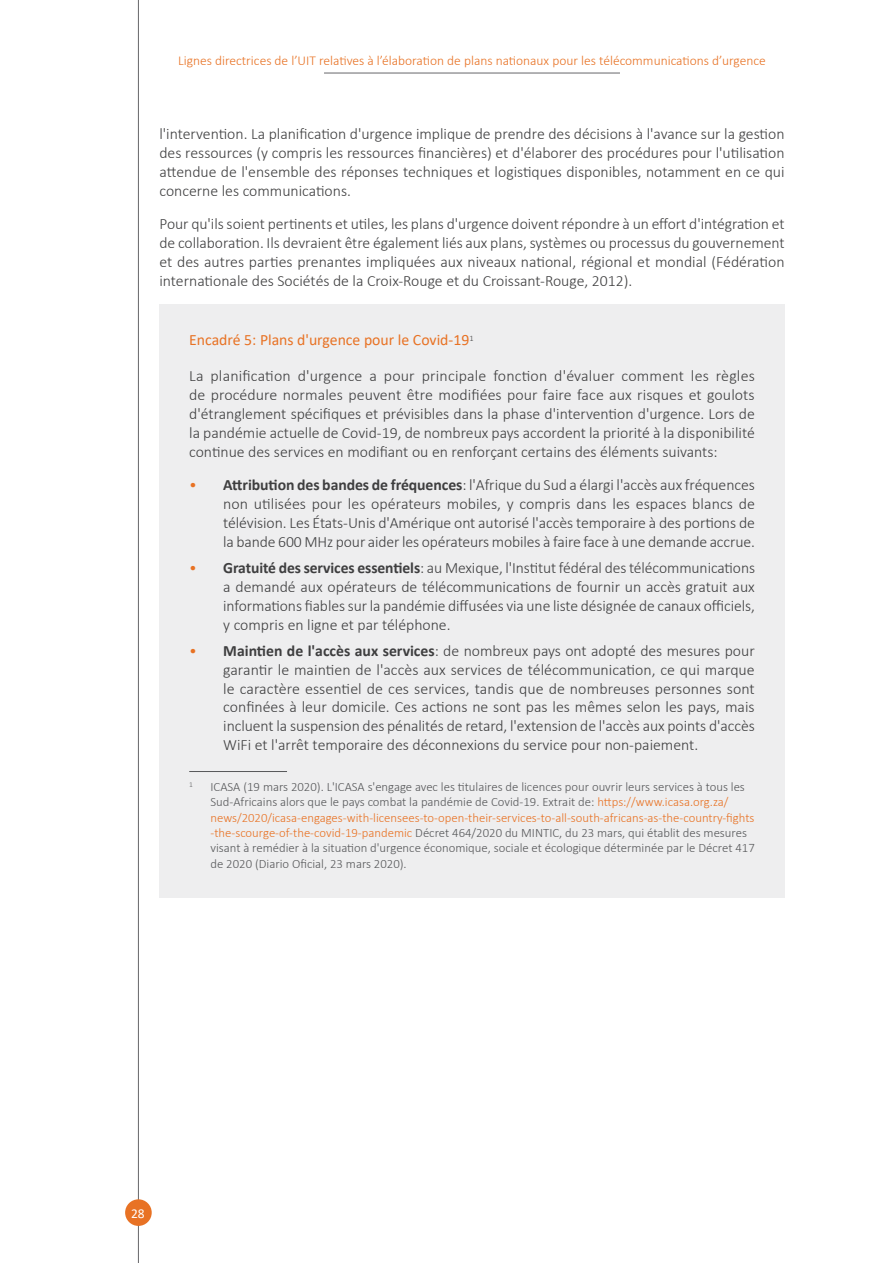
<style>
.page{position:relative;width:893px;height:1263px;background:#fff}
.page>*{position:absolute;margin:0;border:0;box-sizing:border-box;transform-origin:0 0}
.Bullet_list_1{font:300 15.75px/18.9px "Calibri";color:#3e3e3f;text-align:justify}
.Box_title{font:15.75px "Calibri";color:#e87224}
.t1{font:300 13.5px "Calibri";color:#e87224}
.t2{font:13.5px "Calibri";color:#fff}
.Footnote_Text{font:300 12.75px/15.3px "Calibri";color:#57585a}
.Footnote_Text-2{font:300 7.5px "Calibri";color:#57585a}
.s1{color:#e87224}
.s2{font-weight:700}
</style>
<div class="page">
<hr style="left:138px;top:0;width:1px;height:1263px;background:#67676a">
<hr style="left:324px;top:73px;width:296px;height:1px;background:#67676a">
<div style="left:125px;top:1199px;width:27px;height:27px;background:#e87224;border-radius:50%"></div>
<div style="left:159px;top:304px;width:625px;height:593px;background:#eeeeef"></div>
<hr style="left:189px;top:771px;width:98px;height:1px;background:#57585a">
<p class="t1" style="left:178px;top:53px;width:589px">Lignes directrices de l’UIT relatives à l’élaboration de plans nationaux pour les télécommunications d’urgence</p>
<p class="Bullet_list_1" style="left:159px;top:125px;width:627px">l'intervention. La planification d'urgence implique de prendre des décisions à l'avance sur la gestion des ressources (y compris les ressources financières) et d'élaborer des procédures pour l'utilisation attendue de l'ensemble des réponses techniques et logistiques disponibles, notamment en ce qui concerne les communications.</p>
<p class="Bullet_list_1" style="left:159px;top:214px;width:627px">Pour qu'ils soient pertinents et utiles, les plans d'urgence doivent répondre à un effort d'intégration et de collaboration. Ils devraient être également liés aux plans, systèmes ou processus du gouvernement et des autres parties prenantes impliquées aux niveaux national, régional et mondial (Fédération internationale des Sociétés de la Croix-Rouge et du Croissant‑Rouge, 2012).</p>
<p class="Box_title" style="left:189px;top:329px;width:286px">Encadré 5: Plans d'urgence pour le Covid-19<sup>1</sup></p>
<p class="Bullet_list_1" style="left:189px;top:366px;width:567px">La planification d'urgence a pour principale fonction d'évaluer comment les règles de procédure normales peuvent être modifiées pour faire face aux risques et goulots d'étranglement spécifiques et prévisibles dans la phase d'intervention d'urgence. Lors de la pandémie actuelle de Covid-19, de nombreux pays accordent la priorité à la disponibilité continue des services en modifiant ou en renforçant certains des éléments suivants:</p>
<p class="Bullet_list_1" style="left:223px;top:475px;width:533px;text-indent:-34px"><span class="s1">•</span> <span class="s2">Attribution des bandes de fréquences</span>: l'Afrique du Sud a élargi l'accès aux fréquences non utilisées pour les opérateurs mobiles, y compris dans les espaces blancs de télévision. Les États-Unis d'Amérique ont autorisé l'accès temporaire à des portions de la bande 600 MHz pour aider les opérateurs mobiles à faire face à une demande accrue.</p>
<p class="Bullet_list_1" style="left:223px;top:558px;width:533px;text-indent:-34px"><span class="s1">•</span> <span class="s2">Gratuité des services essentiels</span>: au Mexique, l'Institut fédéral des télécommunications a demandé aux opérateurs de télécommunications de fournir un accès gratuit aux informations fiables sur la pandémie diffusées via une liste désignée de canaux officiels, y compris en ligne et par téléphone.</p>
<p class="Bullet_list_1" style="left:223px;top:641px;width:533px;text-indent:-34px"><span class="s1">•</span> <span class="s2">Maintien de l'accès aux services</span>: de nombreux pays ont adopté des mesures pour garantir le maintien de l'accès aux services de télécommunication, ce qui marque le caractère essentiel de ces services, tandis que de nombreuses personnes sont confinées à leur domicile. Ces actions ne sont pas les mêmes selon les pays, mais incluent la suspension des pénalités de retard, l'extension de l'accès aux points d'accès WiFi et l'arrêt temporaire des déconnexions du service pour non‑paiement.</p>
<p class="Footnote_Text-2" style="left:189px;top:780px;width:5px">1</p>
<p class="Footnote_Text" style="left:210px;top:779px;width:546px">ICASA (19 mars 2020). L'ICASA s'engage avec les titulaires de licences pour ouvrir leurs services à tous les Sud‑Africains alors que le pays combat la pandémie de Covid-19. Extrait de: <span class="s1">https://www.icasa.org.za/ news/2020/icasa-engages-with-licensees-to-open-their-services-to-all-south-africans-as-the-country-fights -the-scourge-of-the-covid-19-pandemic</span> Décret 464/2020 du MINTIC, du 23 mars, qui établit des mesures visant à remédier à la situation d'urgence économique, sociale et écologique déterminée par le Décret 417 de 2020 (Diario Oficial, 23 mars 2020).</p>
<p class="t2" style="left:131px;top:1204px;width:15px">28</p>
</div>
